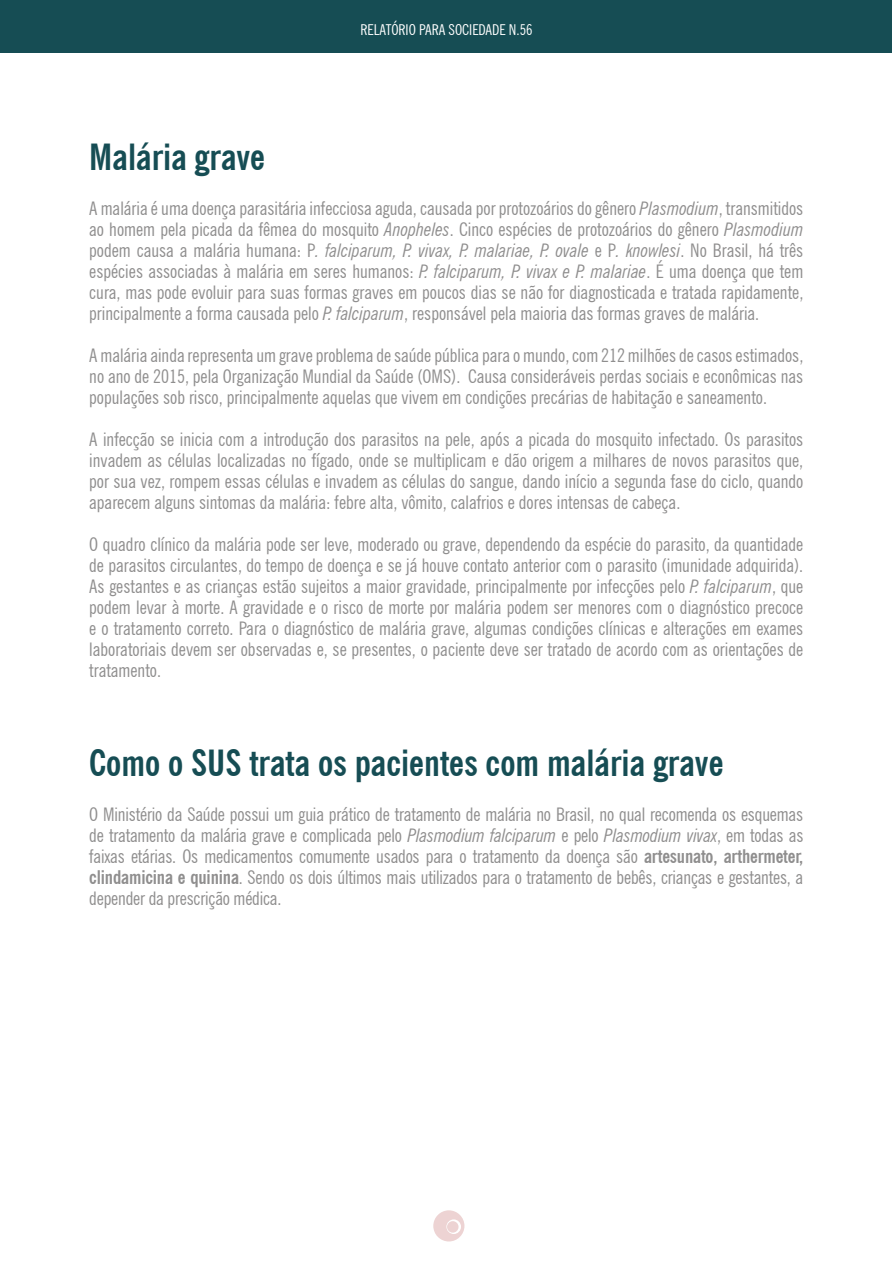
<style>
.page{position:relative;width:893px;height:1263px;background:#fff}
.page>*{position:absolute;margin:0;border:0;box-sizing:border-box;transform-origin:0 0}
.t1{font:700 condensed 36px "News Gothic BT";color:#164d54}
.t2{font:condensed 18.75px/21px "News Gothic BT";color:#8f8e8e;text-align:justify}
.t3{font:condensed 15px "News Gothic BT";color:#fff}
.s1{font-style:italic}
.s2{font-weight:700}
</style>
<div class="page">
<div style="left:1px;top:0;width:891px;height:52px;background:#164d54"></div>
<svg style="left:433px;top:1210px;width:31px;height:31px"></svg>
<svg style="left:447px;top:1221px;width:12px;height:12px"></svg>
<p class="t3" style="left:360px;top:20px;width:174px">RELATÓRIO PARA SOCIEDADE N.56</p>
<h1 class="t1" style="left:89px;top:135px;width:177px">Malária grave</h1>
<p class="t2" style="left:89px;top:197px;width:716px">A malária é uma doença parasitária infecciosa aguda, causada por protozoários do gênero <span class="s1">Plasmodium</span>, transmitidos ao homem pela picada da fêmea do mosquito <span class="s1">Anopheles</span>. Cinco espécies de protozoários do gênero <span class="s1">Plasmodium </span>podem causa a malária humana: P<span class="s1">. falciparum, P. vivax, P. malariae, P. ovale</span> e P<span class="s1">. knowlesi</span>. No Brasil, há três espécies associadas à malária em seres humanos: <span class="s1">P. falciparum, P. vivax e P. malariae</span>. É uma doença que tem cura, mas pode evoluir para suas formas graves em poucos dias se não for diagnosticada e tratada rapidamente, principalmente a forma causada pelo <span class="s1">P. falciparum</span>, responsável pela maioria das formas graves de malária.</p>
<p class="t2" style="left:89px;top:344px;width:716px">A malária ainda representa um grave problema de saúde pública para o mundo, com 212 milhões de casos estimados, no ano de 2015, pela Organização Mundial da Saúde (OMS). Causa consideráveis perdas sociais e econômicas nas populações sob risco, principalmente aquelas que vivem em condições precárias de habitação e saneamento.</p>
<p class="t2" style="left:89px;top:428px;width:716px">A infecção se inicia com a introdução dos parasitos na pele, após a picada do mosquito infectado. Os parasitos invadem as células localizadas no fígado, onde se multiplicam e dão origem a milhares de novos parasitos que, por sua vez, rompem essas células e invadem as células do sangue, dando início a segunda fase do ciclo, quando aparecem alguns sintomas da malária: febre alta, vômito, calafrios e dores intensas de cabeça.</p>
<p class="t2" style="left:89px;top:533px;width:716px">O quadro clínico da malária pode ser leve, moderado ou grave, dependendo da espécie do parasito, da quantidade de parasitos circulantes, do tempo de doença e se já houve contato anterior com o parasito (imunidade adquirida).<br>As gestantes e as crianças estão sujeitos a maior gravidade, principalmente por infecções pelo <span class="s1">P. falciparum</span>, que podem levar à morte. A gravidade e o risco de morte por malária podem ser menores com o diagnóstico precoce e o tratamento correto. Para o diagnóstico de malária grave, algumas condições clínicas e alterações em exames laboratoriais devem ser observadas e, se presentes, o paciente deve ser tratado de acordo com as orientações de tratamento.</p>
<h1 class="t1" style="left:89px;top:741px;width:636px">Como o SUS trata os pacientes com malária grave</h1>
<p class="t2" style="left:89px;top:803px;width:716px">O Ministério da Saúde possui um guia prático de tratamento de malária no Brasil, no qual recomenda os esquemas de tratamento da malária grave e complicada pelo <span class="s1">Plasmodium falciparum</span> e pelo <span class="s1">Plasmodium vivax</span>, em todas as faixas etárias. Os medicamentos comumente usados para o tratamento da doença são <span class="s2">artesunato, arthermeter, clindamicina e quinina</span>. Sendo os dois últimos mais utilizados para o tratamento de bebês, crianças e gestantes, a depender da prescrição médica.</p>
</div>
